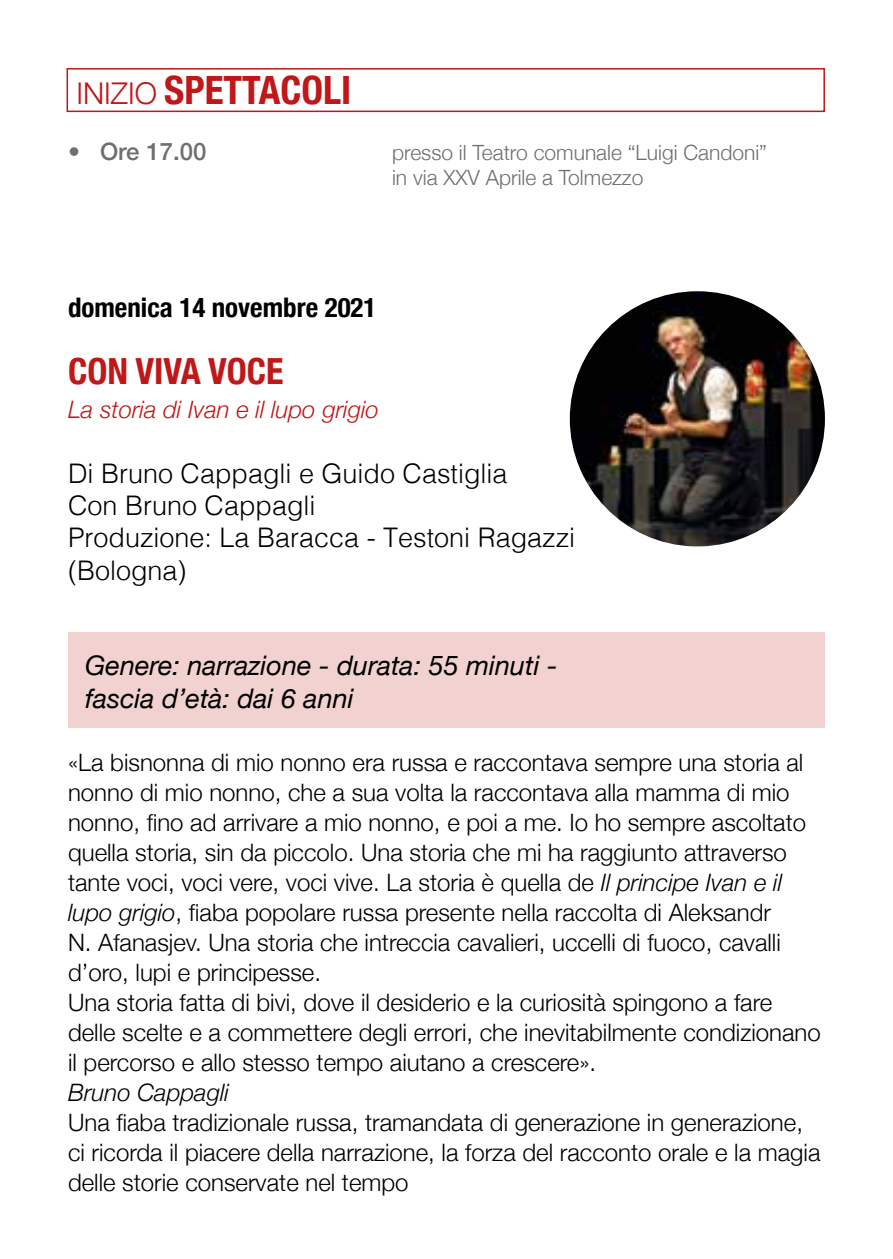
<style>
.page{position:relative;width:893px;height:1259px;background:#fff}
.page>*{position:absolute;margin:0;border:0;box-sizing:border-box;transform-origin:0 0}
.t1{font:700 condensed 39px "Helvetica Neue";color:#c01718}
.t2{font:700 condensed 36px "Helvetica Neue";color:#c01718}
.t3{font:300 27px/32.4px "Helvetica";color:#000}
.t4{font:italic 27px/33.6px "Helvetica Neue";color:#000}
.t5{font:700 condensed 27px "Helvetica Neue";color:#000}
.t6{font:300 24px/30px "Helvetica Neue";color:#000}
.t7{font:italic 300 24px "Helvetica Neue";color:#c01718}
.t8{font:italic 300 24px "Helvetica Neue";color:#000}
.t9{font:500 24px "Helvetica Neue";color:#706f6f}
.t10{font:300 21px/25.2px "Helvetica Neue";color:#706f6f}
.s1{font-weight:300;font-stretch:normal;font-size:30px}
.s2{font-weight:300}
.s3{font-style:italic}
</style>
<div class="page">
<div style="left:67px;top:68px;width:758px;height:44px;border:2px solid #c01718"></div>
<div style="left:68px;top:632px;width:757px;height:95px;background:#f2d1d1"></div>
<img style="left:570px;top:291px;width:255px;height:255px;border-radius:127px">
<h1 class="t1" style="left:77px;top:58px;width:276px"><span class="s1">INIZIO</span> SPETTACOLI</h1>
<p class="t9" style="left:68px;top:132px;width:140px"><span class="s2">•</span> Ore 17.00</p>
<p class="t10" style="left:392px;top:139px;width:376px">presso il Teatro comunale “Luigi Candoni” in via XXV Aprile a Tolmezzo</p>
<p class="t5" style="left:68px;top:285px;width:310px">domenica 14 novembre 2021</p>
<h2 class="t2" style="left:68px;top:341px;width:217px">CON VIVA VOCE</h2>
<p class="t7" style="left:68px;top:390px;width:312px">La storia di Ivan e il lupo grigio</p>
<p class="t3" style="left:68px;top:455px;width:509px">Di Bruno Cappagli e Guido Castiglia<br>Con Bruno Cappagli<br>Produzione: La Baracca - Testoni Ragazzi (Bologna)</p>
<p class="t4" style="left:85px;top:650px;width:474px">Genere: narrazione - durata: 55 minuti - fascia d’età: dai 6 anni</p>
<p class="t6" style="left:68px;top:745px;width:754px">«La bisnonna di mio nonno era russa e raccontava sempre una storia al nonno di mio nonno, che a sua volta la raccontava alla mamma di mio nonno, fino ad arrivare a mio nonno, e poi a me. Io ho sempre ascoltato quella storia, sin da piccolo. Una storia che mi ha raggiunto attraverso tante voci, voci vere, voci vive. La storia è quella de <span class="s3">Il principe Ivan e il lupo grigio</span>, fiaba popolare russa presente nella raccolta di Aleksandr<br>N. Afanasjev. Una storia che intreccia cavalieri, uccelli di fuoco, cavalli d’oro, lupi e principesse.<br>Una storia fatta di bivi, dove il desiderio e la curiosità spingono a fare delle scelte e a commettere degli errori, che inevitabilmente condizionano il percorso e allo stesso tempo aiutano a crescere».</p>
<p class="t8" style="left:68px;top:1073px;width:162px">Bruno Cappagli</p>
<p class="t6" style="left:68px;top:1105px;width:754px">Una fiaba tradizionale russa, tramandata di generazione in generazione, ci ricorda il piacere della narrazione, la forza del racconto orale e la magia delle storie conservate nel tempo</p>
</div>
